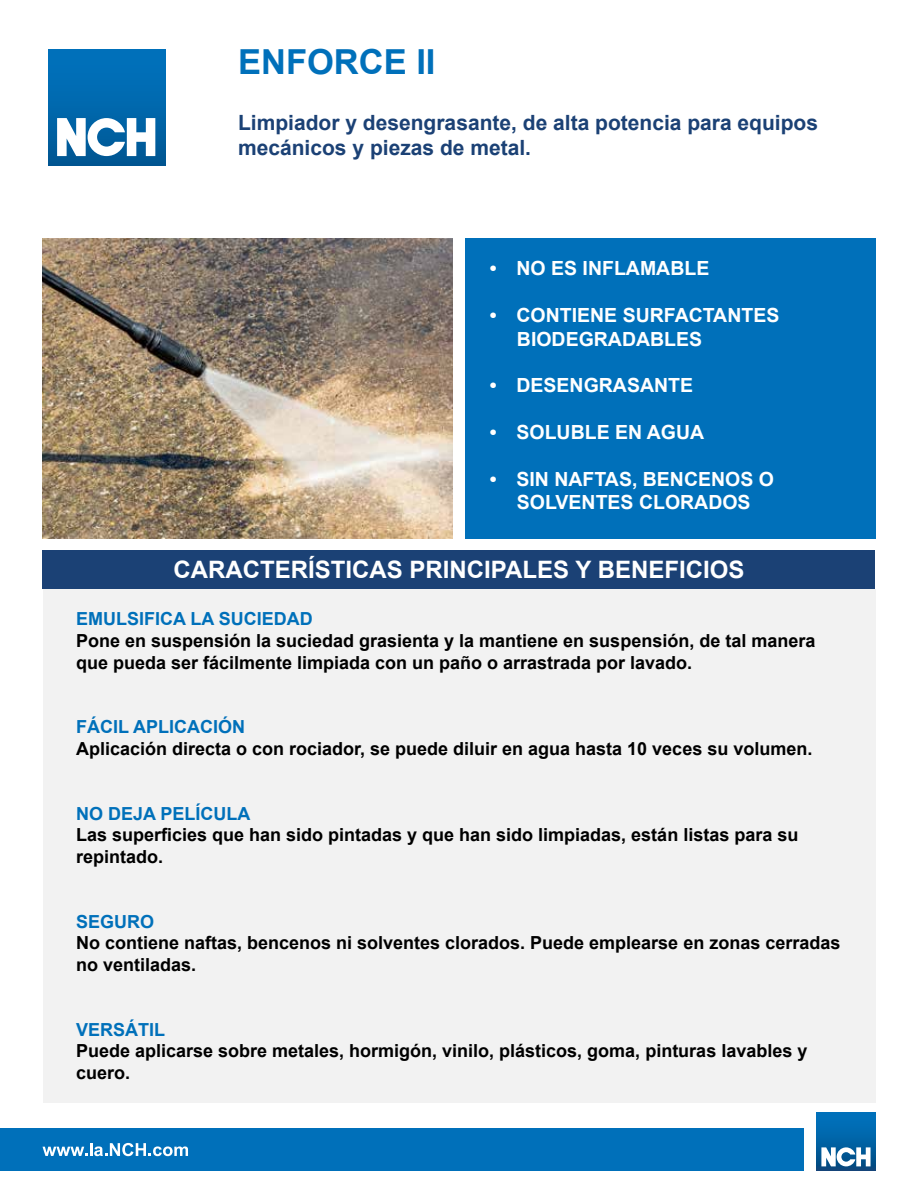
<style>
.page{position:relative;width:918px;height:1188px;background:#fff}
.page>*{position:absolute;margin:0;border:0;box-sizing:border-box;transform-origin:0 0}
.t1{font:700 34.5px "Arial";color:#0070ba}
.t2{font:700 24px "Arial";color:#fff}
.t3{font:700 21px/25.2px "Arial";color:#1b4175}
.t4{font:700 19.5px/23.4px "Arial";color:#fff}
.t5{font:700 18px/21.6px "Arial";color:#000}
.t6{font:700 18px "Arial";color:#0070ba}
</style>
<div class="page">
<div style="left:43px;top:550px;width:832px;height:39px;background:#1b4175"></div>
<div style="left:0;top:1128px;width:803px;height:43px;background:#0070ba"></div>
<div style="left:43px;top:589px;width:832px;height:514px;background:#f2f2f2"></div>
<div style="left:465px;top:238px;width:410px;height:301px;background:#0070ba"></div>
<svg style="left:43px;top:1143px;width:145px;height:13px"></svg>
<svg style="left:816px;top:1112px;width:60px;height:59px"></svg>
<div style="left:817px;top:1112px;width:58px;height:59px;background:linear-gradient(to bottom,#0075c2,#084d82)"></div>
<svg style="left:821px;top:1147px;width:50px;height:19px"></svg>
<div style="left:48px;top:49px;width:117px;height:116px;background:linear-gradient(to bottom,#0074c0,#005895)"></div>
<svg style="left:57px;top:118px;width:98px;height:38px"></svg>
<img style="left:43px;top:238px;width:410px;height:301px">
<h1 class="t1" style="left:238px;top:40px;width:199px">ENFORCE II</h1>
<p class="t3" style="left:238px;top:110px;width:582px">Limpiador y desengrasante, de alta potencia para equipos mecánicos y piezas de metal.</p>
<p class="t4" style="left:490px;top:258px;width:221px">• NO ES INFLAMABLE</p>
<p class="t4" style="left:517px;top:304px;width:264px;text-indent:-27px">• CONTIENE SURFACTANTES<br>BIODEGRADABLES</p>
<p class="t4" style="left:490px;top:375px;width:205px">• DESENGRASANTE</p>
<p class="t4" style="left:490px;top:421px;width:216px">• SOLUBLE EN AGUA</p>
<p class="t4" style="left:490px;top:468px;width:286px;text-align:center">• SIN NAFTAS, BENCENOS O<br>SOLVENTES CLORADOS</p>
<h2 class="t2" style="left:174px;top:554px;width:572px">CARACTERÍSTICAS PRINCIPALES Y BENEFICIOS</h2>
<p class="t6" style="left:76px;top:607px;width:238px">EMULSIFICA LA SUCIEDAD</p>
<p class="t5" style="left:76px;top:630px;width:741px">Pone en suspensión la suciedad grasienta y la mantiene en suspensión, de tal manera que pueda ser fácilmente limpiada con un paño o arrastrada por lavado.</p>
<p class="t6" style="left:76px;top:715px;width:170px">FÁCIL APLICACIÓN</p>
<p class="t5" style="left:76px;top:738px;width:738px">Aplicación directa o con rociador, se puede diluir en agua hasta 10 veces su volumen.</p>
<p class="t6" style="left:76px;top:802px;width:176px">NO DEJA PELÍCULA</p>
<p class="t5" style="left:76px;top:825px;width:724px">Las superficies que han sido pintadas y que han sido limpiadas, están listas para su repintado.</p>
<p class="t6" style="left:76px;top:910px;width:80px">SEGURO</p>
<p class="t5" style="left:76px;top:933px;width:766px">No contiene naftas, bencenos ni solventes clorados. Puede emplearse en zonas cerradas no ventiladas.</p>
<p class="t6" style="left:76px;top:1018px;width:91px">VERSÁTIL</p>
<p class="t5" style="left:76px;top:1041px;width:733px">Puede aplicarse sobre metales, hormigón, vinilo, plásticos, goma, pinturas lavables y cuero.</p>
</div>
